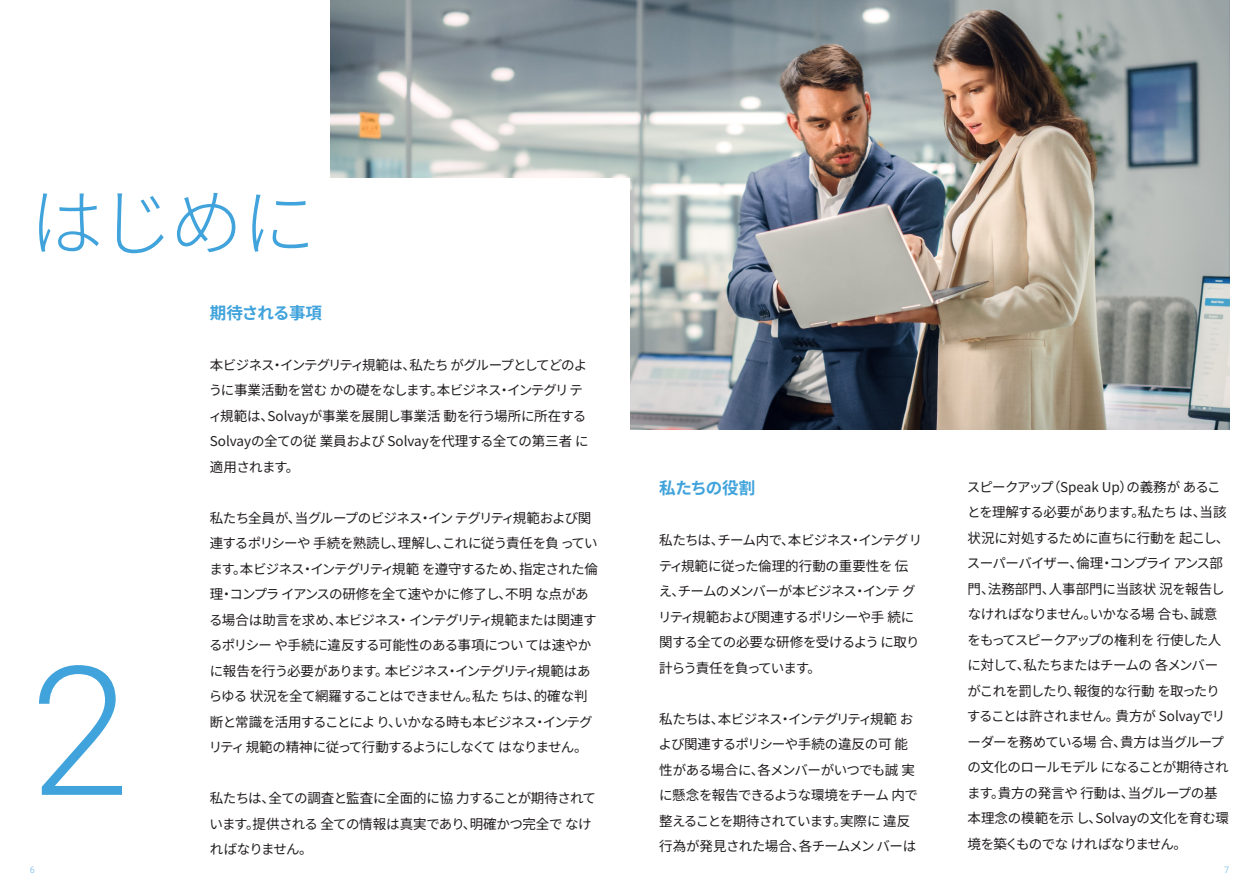
<style>
.page{position:relative;width:1259px;height:893px;background:#fff}
.page>*{position:absolute;margin:0;border:0;box-sizing:border-box;transform-origin:0 0}
.Text{font:300 180px "Roboto";color:#40a3db}
.Text-2{font:300 73.5px "Noto Sans JP";color:#40a3db}
.Text-3{font:700 16.5px "Noto Sans JP";letter-spacing:-.04em;color:#40a3db}
.Text-4{font:13.5px/25.5px "Noto Sans JP";letter-spacing:-.05em;color:#231f20}
.t1{font:9px "Roboto";color:#91c9ed}
</style>
<div class="page">
<img style="left:330px;top:0;width:899px;height:429px">
<div style="left:315px;top:179px;width:314px;height:277px;background:#fff"></div>
<p class="Text-2" style="left:30px;top:181px;width:287px">はじめに</p>
<p class="Text" style="left:30px;top:605px;width:101px">2</p>
<p class="Text-3" style="left:210px;top:303px;width:114px">期待される事項</p>
<p class="Text-4" style="left:209px;top:352px;width:381px">本ビジネス・インテグリティ規範は、私たち がグループとしてどのように事業活動を営む かの礎をなします。本ビジネス・インテグリ ティ規範は、Solvayが事業を展開し事業活 動を行う場所に所在する<br>Solvayの全ての従 業員および Solvayを代理する全ての第三者 に適用されます。</p>
<p class="Text-4" style="left:209px;top:505px;width:391px">私たち全員が、当グループのビジネス・イン テグリティ規範および関連するポリシーや 手続を熟読し、理解し、これに従う責任を負 っています。本ビジネス・インテグリティ規範 を遵守するため、指定された倫理・コンプラ イアンスの研修を全て速やかに修了し、不明 な点がある場合は助言を求め、本ビジネス・ インテグリティ規範または関連するポリシー や手続に違反する可能性のある事項につい ては速やかに報告を行う必要があります。本ビジネス・インテグリティ規範はあらゆる 状況を全て網羅することはできません。私た ちは、的確な判断と常識を活用することによ り、いかなる時も本ビジネス・インテグリティ 規範の精神に従って行動するようにしなくて はなりません。</p>
<p class="Text-4" style="left:210px;top:786px;width:388px">私たちは、全ての調査と監査に全面的に協 力することが期待されています。提供される 全ての情報は真実であり、明確かつ完全で なければなりません。</p>
<p class="Text-3" style="left:659px;top:479px;width:97px">私たちの役割</p>
<p class="Text-4" style="left:658px;top:528px;width:265px">私たちは、チーム内で、本ビジネス・インテグ リティ規範に従った倫理的行動の重要性を 伝え、チームのメンバーが本ビジネス・インテ グリティ規範および関連するポリシーや手 続に関する全ての必要な研修を受けるよう に取り計らう責任を負っています。</p>
<p class="Text-4" style="left:658px;top:706px;width:261px">私たちは、本ビジネス・インテグリティ規範 および関連するポリシーや手続の違反の可 能性がある場合に、各メンバーがいつでも誠 実に懸念を報告できるような環境をチーム 内で整えることを期待されています。実際に 違反行為が発見された場合、各チームメン バーは</p>
<p class="Text-4" style="left:967px;top:474px;width:264px">スピークアップ（Speak Up）の義務が あることを理解する必要があります。私たち は、当該状況に対処するために直ちに行動を 起こし、スーパーバイザー、倫理・コンプライ アンス部門、法務部門、人事部門に当該状 況を報告しなければなりません。いかなる場 合も、誠意をもってスピークアップの権利を 行使した人に対して、私たちまたはチームの 各メンバーがこれを罰したり、報復的な行動 を取ったりすることは許されません。貴方が Solvayでリーダーを務めている場 合、貴方は当グループの文化のロールモデル になることが期待されます。貴方の発言や 行動は、当グループの基本理念の模範を示 し、Solvayの文化を育む環境を築くものでな ければなりません。</p>
<p class="t1" style="left:30px;top:863px;width:7px">6</p>
<p class="t1" style="left:1224px;top:863px;width:7px">7</p>
</div>
